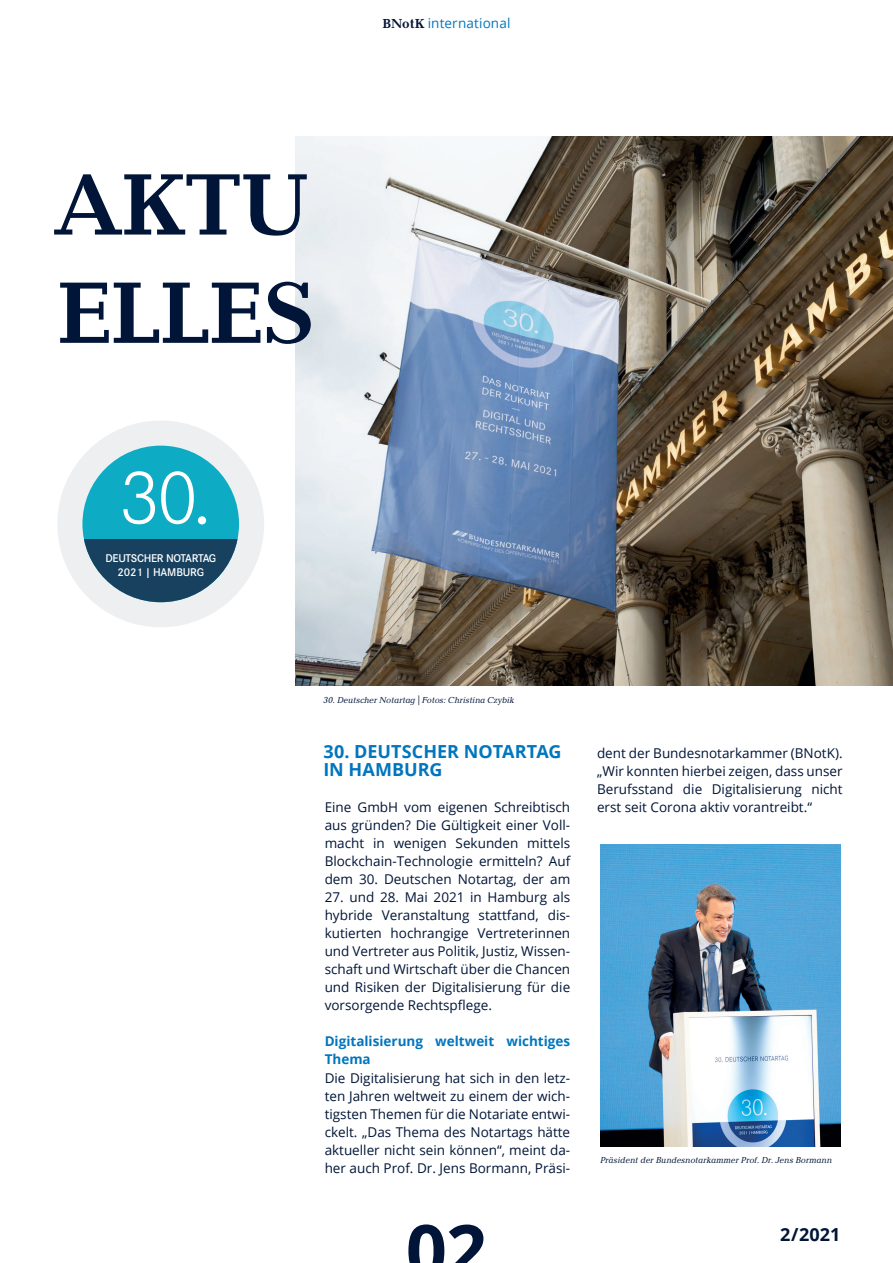
<style>
.page{position:relative;width:893px;height:1263px;background:#fff}
.page>*{position:absolute;margin:0;border:0;box-sizing:border-box;transform-origin:0 0}
.t1{font:700 90px/108.3px "Baltica";letter-spacing:-.01em;color:#001537}
.t2{font:300 79.5px "Corporate S";color:#fff}
.t3{font:700 72px "Open Sans";color:#001537}
.t4{font:700 18px/18px "Open Sans";color:#0076be}
.t5{font:700 18px "Open Sans";color:#001537}
.t6{font:13.5px/18px "Open Sans";color:#001537;text-align:justify}
.t7{font:700 13.5px/18px "Open Sans";color:#0076be}
.t8{font:13.5px "Open Sans";letter-spacing:.01em;color:#0076be}
.t9{font:600 11.7px/14px "Corporate S";letter-spacing:-.03em;color:#fff;text-align:center}
.t10{font:italic 9px "Baltica";color:#001537}
.s1{font-family:"Baltica";font-weight:700;color:#001537}
</style>
<div class="page">
<img style="left:296px;top:136px;width:597px;height:550px">
<div style="left:57px;top:420px;width:207px;height:207px;background:#eeeff1;border-radius:50%"></div>
<div style="left:82px;top:446px;width:157px;height:156px;background:#0eacc4;border-radius:50%"></div>
<svg style="left:84px;top:539px;width:154px;height:63px;fill:#17415f"></svg>
<img style="left:600px;top:844px;width:240px;height:303px">
<p class="t8" style="left:383px;top:14px;width:129px"><span class="s1">BNotK</span> international</p>
<h1 class="t1" style="left:57px;top:155px;width:259px">AKTU<br>ELLES</h1>
<h2 class="t2" style="left:119px;top:453px;width:95px">30.</h2>
<p class="t9" style="left:106px;top:550px;width:112px">DEUTSCHER NOTARTAG<br>2021 | HAMBURG</p>
<p class="t10" style="left:323px;top:694px;width:193px">30. Deutscher Notartag | Fotos: Christina Czybik</p>
<h3 class="t4" style="left:323px;top:742px;width:240px">30. DEUTSCHER NOTARTAG<br>IN HAMBURG</h3>
<p class="t6" style="left:325px;top:798px;width:247px">Eine GmbH vom eigenen Schreibtisch aus gründen? Die Gültigkeit einer Voll&shy;macht in wenigen Sekunden mittels Blockchain-Technologie ermitteln? Auf dem 30. Deutschen Notartag, der am</p>
<p class="t6" style="left:325px;top:888px;width:247px">27. und 28. Mai 2021 in Hamburg als hybride Veranstaltung stattfand, dis&shy;kutierten hochrangige Vertreterinnen und Vertreter aus Politik, Justiz, Wissen&shy;schaft und Wirtschaft über die Chancen und Risiken der Digitalisierung für die vorsorgende Rechtspflege.</p>
<p class="t7" style="left:325px;top:1032px;width:247px">Digitalisierung weltweit wichtiges<br>Thema</p>
<p class="t6" style="left:325px;top:1068px;width:247px">Die Digitalisierung hat sich in den letz&shy;ten Jahren weltweit zu einem der wich&shy;tigsten Themen für die Notariate entwi&shy;ckelt. „Das Thema des Notartags hätte aktueller nicht sein können“, meint da&shy;her auch Prof. Dr. Jens Bormann, Präsi-</p>
<h3 class="t3" style="left:406px;top:1200px;width:83px">02</h3>
<p class="t6" style="left:597px;top:743px;width:247px">dent der Bundesnotarkammer (BNotK). „Wir konnten hierbei zeigen, dass unser Berufsstand die Digitalisierung nicht erst seit Corona aktiv vorantreibt.“</p>
<p class="t10" style="left:600px;top:1154px;width:233px">Präsident der Bundesnotarkammer Prof. Dr. Jens Bormann</p>
<h3 class="t5" style="left:780px;top:1221px;width:62px">2/2021</h3>
</div>
